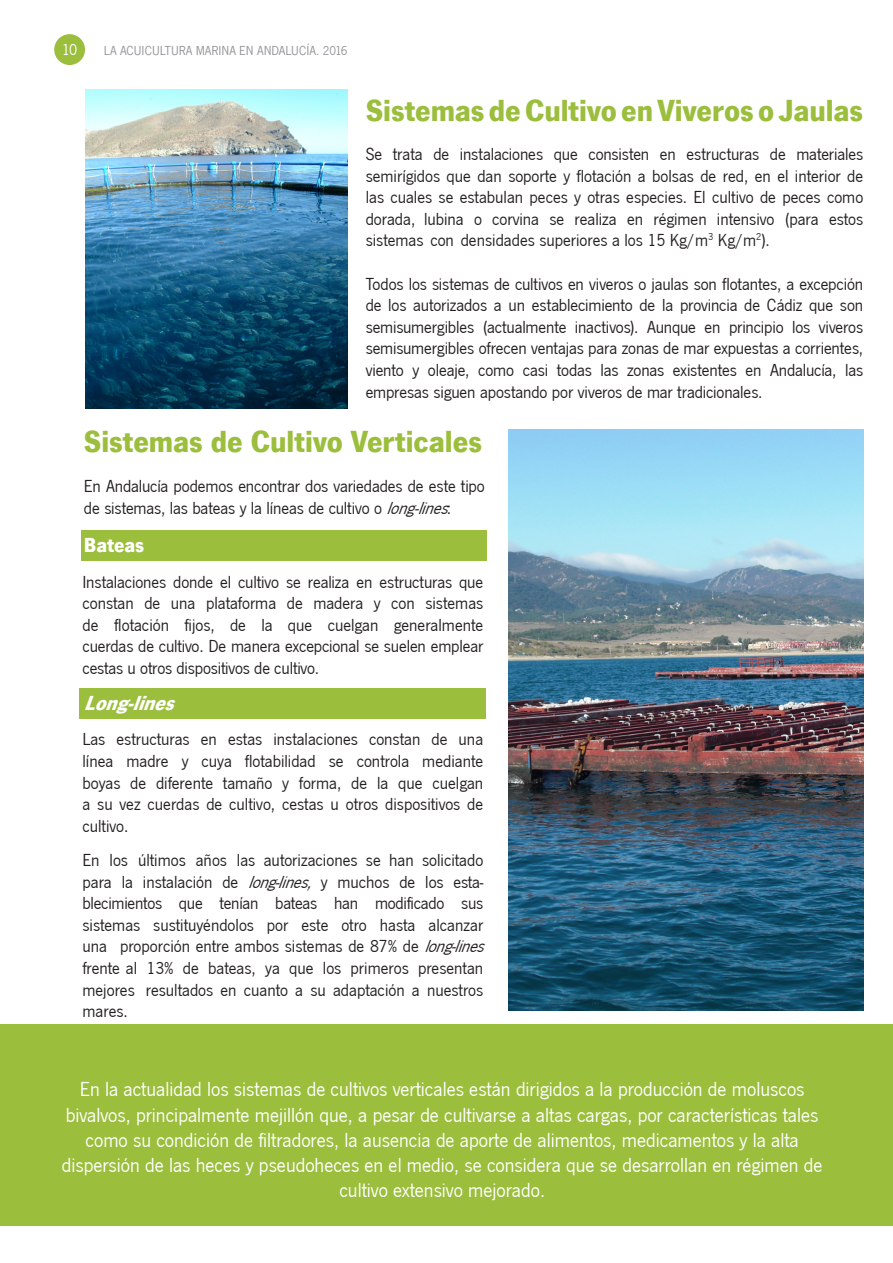
<style>
.page{position:relative;width:893px;height:1263px;background:#fff}
.page>*{position:absolute;margin:0;border:0;box-sizing:border-box;transform-origin:0 0}
.t1{font:700 31.5px "News Got T";letter-spacing:-.005em;color:#9bbe3c}
.t2{font:21px/25.2px "News Got T";color:#fff;text-align:center}
.Body_Text{font:italic 700 21px "News Got T";color:#fff}
.Body_Text-2{font:700 21px "News Got T";color:#fff}
.Body_Text-3{font:18px/21.6px "News Got T";color:#231f20;text-align:justify}
.t3{font:16.5px "News Got T";color:#fff}
.t4{font:13.5px "News Got T";color:#939598}
.s1{font-style:italic}
</style>
<div class="page">
<div style="left:54px;top:34px;width:31px;height:31px;background:#9bbe3c;border-radius:50%"></div>
<div style="left:79px;top:688px;width:407px;height:31px;background:#9bbe3c"></div>
<div style="left:81px;top:530px;width:406px;height:31px;background:#9bbe3c"></div>
<div style="left:0;top:1024px;width:893px;height:201px;background:#9bbe3c"></div>
<img style="left:85px;top:90px;width:263px;height:319px">
<img style="left:508px;top:429px;width:355px;height:582px">
<p class="t3" style="left:62px;top:40px;width:17px">10</p>
<p class="t4" style="left:104px;top:43px;width:245px">LA ACUICULTURA MARINA EN ANDALUCÍA. 2016</p>
<p class="t1" style="left:366px;top:92px;width:499px">Sistemas de Cultivo en Viveros o Jaulas</p>
<p class="Body_Text-3" style="left:366px;top:144px;width:499px">Se trata de instalaciones que consisten en estructuras de materiales semirígidos que dan soporte y flotación a bolsas de red, en el interior de las cuales se estabulan peces y otras especies. El cultivo de peces como dorada, lubina o corvina se realiza en régimen intensivo (para estos sistemas con densidades superiores a los 15 Kg/m<sup>3</sup> Kg/m<sup>2</sup>).</p>
<p class="Body_Text-3" style="left:366px;top:273px;width:499px">Todos los sistemas de cultivos en viveros o jaulas son flotantes, a excepción de los autorizados a un establecimiento de la provincia de Cádiz que son semisumergibles (actualmente inactivos). Aunque en principio los viveros semisumergibles ofrecen ventajas para zonas de mar expuestas a corrientes, viento y oleaje, como casi todas las zonas existentes en Andalucía, las empresas siguen apostando por viveros de mar tradicionales.</p>
<p class="t1" style="left:84px;top:423px;width:400px">Sistemas de Cultivo Verticales</p>
<p class="Body_Text-3" style="left:84px;top:476px;width:402px">En Andalucía podemos encontrar dos variedades de este tipo de sistemas, las bateas y la líneas de cultivo o <span class="s1">long-lines</span>:</p>
<p class="Body_Text-2" style="left:84px;top:532px;width:62px">Bateas</p>
<p class="Body_Text-3" style="left:82px;top:571px;width:402px">Instalaciones donde el cultivo se realiza en estructuras que constan de una plataforma de madera y con sistemas de flotación fijos, de la que cuelgan generalmente cuerdas de cultivo. De manera excepcional se suelen emplear cestas u otros dispositivos de cultivo.</p>
<p class="Body_Text" style="left:84px;top:690px;width:100px">Long-lines</p>
<p class="Body_Text-3" style="left:82px;top:729px;width:402px">Las estructuras en estas instalaciones constan de una línea madre y cuya flotabilidad se controla mediante boyas de diferente tamaño y forma, de la que cuelgan a su vez cuerdas de cultivo, cestas u otros dispositivos de cultivo.</p>
<p class="Body_Text-3" style="left:82px;top:849px;width:410px;text-align:left">En los últimos años las autorizaciones se han solicitado para la instalación de <span class="s1">long-lines,</span> y muchos de los esta&shy;blecimientos que tenían bateas han modificado sus sistemas sustituyéndolos por este otro hasta alcanzar una proporción entre ambos sistemas de 87% de <span class="s1">long-lines </span>frente al 13% de bateas, ya que los primeros presentan mejores resultados en cuanto a su adaptación a nuestros mares.</p>
<p class="t2" style="left:62px;top:1077px;width:762px">En la actualidad los sistemas de cultivos verticales están dirigidos a la producción de moluscos bivalvos, principalmente mejillón que, a pesar de cultivarse a altas cargas, por características tales como su condición de filtradores, la ausencia de aporte de alimentos, medicamentos y la alta dispersión de las heces y pseudoheces en el medio, se considera que se desarrollan en régimen de cultivo extensivo mejorado.</p>
</div>
